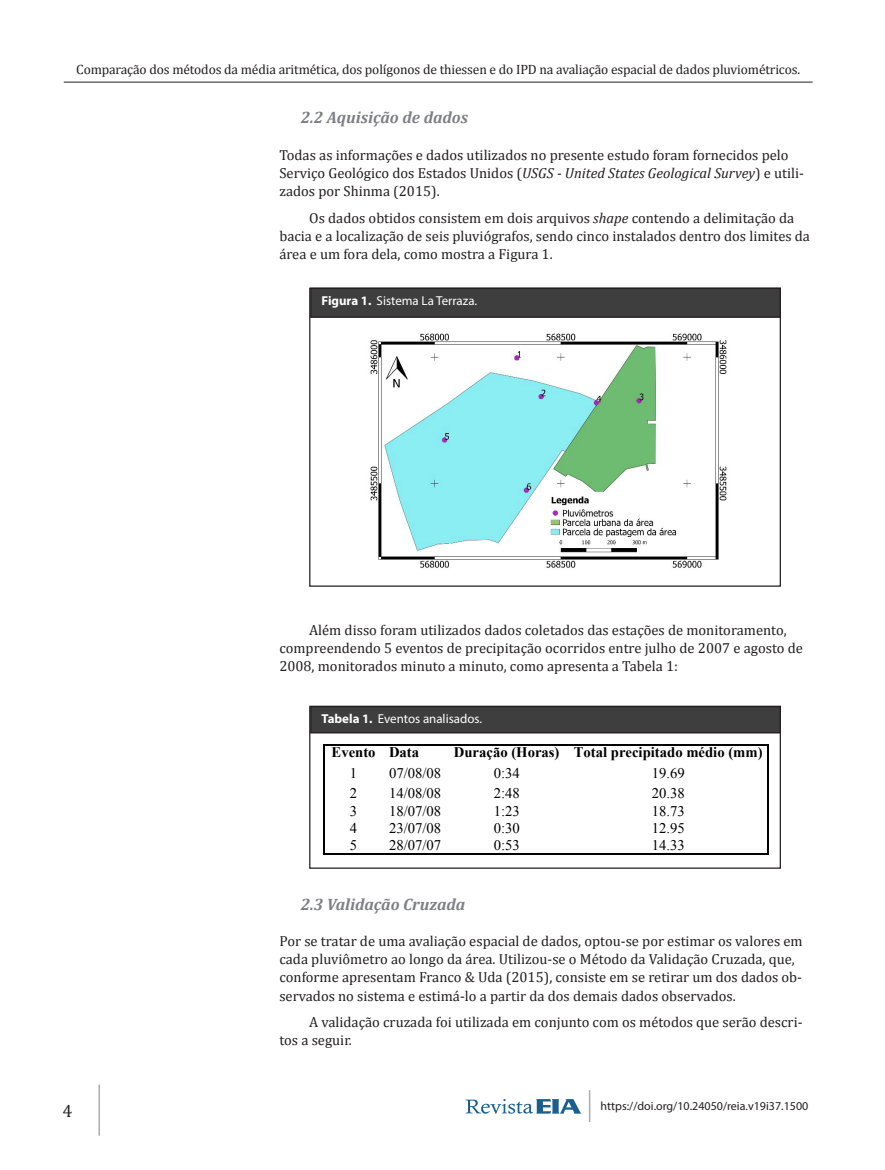
<style>
.page{position:relative;width:885px;height:1170px;background:#fff}
.page>*{position:absolute;margin:0;border:0;box-sizing:border-box;transform-origin:0 0}
.t1{font:18px "Cambria";color:#231f20}
._1_1{font:italic 700 16.5px "Cambria";color:#7d7f83}
.t2{font:14.7px "Times New Roman";color:#000}
.t3{font:700 14.7px "Times New Roman";color:#000}
.Cuerpo_de_texto{font:14.55px/18.1px "Cambria";color:#231f20}
.t4{font:13.5px "Cambria";letter-spacing:-.01em;color:#231f20}
.t5{font:12.9px "Myriad Pro";color:#fff}
.t6{font:12px "Myriad Pro";color:#231f20}
.s1{font-style:italic}
.s2{font-weight:700}
</style>
<div class="page">
<hr style="left:98px;top:1084px;width:2px;height:51px;background:#a9acb0">
<svg style="left:465px;top:1099px;width:116px;height:14px"></svg>
<hr style="left:64px;top:82px;width:748px;height:1px;background:#231f20">
<hr style="left:588px;top:1089px;width:2px;height:32px;background:#a9acb0">
<div style="left:311px;top:288px;width:469px;height:29px;background:#3e3e3f"></div>
<div style="left:310px;top:287px;width:470px;height:31px;border:1px solid #231f20"></div>
<img style="left:370px;top:333px;width:357px;height:235px">
<div style="left:311px;top:706px;width:469px;height:26px;background:#3e3e3f"></div>
<div style="left:310px;top:705px;width:470px;height:28px;border:1px solid #231f20"></div>
<hr style="left:324px;top:744px;width:57px;height:1px;background:#000">
<hr style="left:383px;top:744px;width:64px;height:1px;background:#000">
<hr style="left:449px;top:744px;width:117px;height:1px;background:#000">
<hr style="left:567px;top:744px;width:200px;height:1px;background:#000">
<svg style="left:323px;top:744px;width:1px;height:110px"></svg>
<hr style="left:324px;top:853px;width:57px;height:1px;background:#000">
<hr style="left:381px;top:853px;width:66px;height:1px;background:#000">
<hr style="left:447px;top:853px;width:119px;height:1px;background:#000">
<hr style="left:566px;top:853px;width:201px;height:1px;background:#000">
<svg style="left:767px;top:744px;width:1px;height:110px"></svg>
<p class="t4" style="left:76px;top:61px;width:725px">Comparação dos métodos da média aritmética, dos polígonos de thiessen e do IPD na avaliação espacial de dados pluviométricos.</p>
<p class="_1_1" style="left:300px;top:106px;width:169px">2.2 Aquisição de dados</p>
<p class="Cuerpo_de_texto" style="left:279px;top:146px;width:526px">Todas as informações e dados utilizados no presente estudo foram fornecidos pelo<br>Serviço Geológico dos Estados Unidos (<span class="s1">USGS - United States Geological Survey</span>) e utili&shy;zados por Shinma (2015).</p>
<p class="Cuerpo_de_texto" style="left:279px;top:209px;width:532px;text-indent:30px">Os dados obtidos consistem em dois arquivos <span class="s1">shape</span> contendo a delimitação da bacia e a localização de seis pluviógrafos, sendo cinco instalados dentro dos limites da área e um fora dela, como mostra a Figura 1.</p>
<p class="t5" style="left:321px;top:292px;width:157px"><span class="s2">Figura 1.</span> Sistema La Terraza.</p>
<p class="Cuerpo_de_texto" style="left:279px;top:620px;width:525px;text-indent:30px">Além disso foram utilizados dados coletados das estações de monitoramento, compreendendo 5 eventos de precipitação ocorridos entre julho de 2007 e agosto de<br>2008, monitorados minuto a minuto, como apresenta a Tabela 1:</p>
<p class="t5" style="left:321px;top:710px;width:162px"><span class="s2">Tabela 1.</span> Eventos analisados.</p>
<p class="t3" style="left:331px;top:741px;width:89px">Evento Data</p>
<p class="t3" style="left:454px;top:741px;width:310px">Duração (Horas) Total precipitado médio (mm)</p>
<p class="t2" style="left:350px;top:762px;width:9px">1</p>
<p class="t2" style="left:389px;top:762px;width:54px">07/08/08</p>
<p class="t2" style="left:493px;top:762px;width:28px">0:34</p>
<p class="t2" style="left:651px;top:762px;width:35px">19.69</p>
<p class="t2" style="left:350px;top:783px;width:9px">2</p>
<p class="t2" style="left:389px;top:783px;width:54px">14/08/08</p>
<p class="t2" style="left:493px;top:783px;width:28px">2:48</p>
<p class="t2" style="left:651px;top:783px;width:35px">20.38</p>
<p class="t2" style="left:350px;top:800px;width:9px">3</p>
<p class="t2" style="left:389px;top:800px;width:54px">18/07/08</p>
<p class="t2" style="left:493px;top:800px;width:28px">1:23</p>
<p class="t2" style="left:651px;top:800px;width:35px">18.73</p>
<p class="t2" style="left:350px;top:817px;width:9px">4</p>
<p class="t2" style="left:389px;top:817px;width:54px">23/07/08</p>
<p class="t2" style="left:493px;top:817px;width:28px">0:30</p>
<p class="t2" style="left:651px;top:817px;width:35px">12.95</p>
<p class="t2" style="left:350px;top:834px;width:9px">5</p>
<p class="t2" style="left:389px;top:834px;width:54px">28/07/07</p>
<p class="t2" style="left:493px;top:834px;width:28px">0:53</p>
<p class="t2" style="left:651px;top:834px;width:35px">14.33</p>
<p class="_1_1" style="left:300px;top:892px;width:166px">2.3 Validação Cruzada</p>
<p class="Cuerpo_de_texto" style="left:279px;top:932px;width:524px">Por se tratar de uma avaliação espacial de dados, optou-se por estimar os valores em cada pluviômetro ao longo da área. Utilizou-se o Método da Validação Cruzada, que, conforme apresentam Franco &amp; Uda (2015), consiste em se retirar um dos dados ob&shy;servados no sistema e estimá-lo a partir da dos demais dados observados.</p>
<p class="Cuerpo_de_texto" style="left:279px;top:1013px;width:524px;text-indent:30px">A validação cruzada foi utilizada em conjunto com os métodos que serão descri&shy;tos a seguir.</p>
<p class="t1" style="left:62px;top:1099px;width:11px">4</p>
<p class="t6" style="left:600px;top:1098px;width:209px">https://doi.org/10.24050/reia.v19i37.1500</p>
</div>
